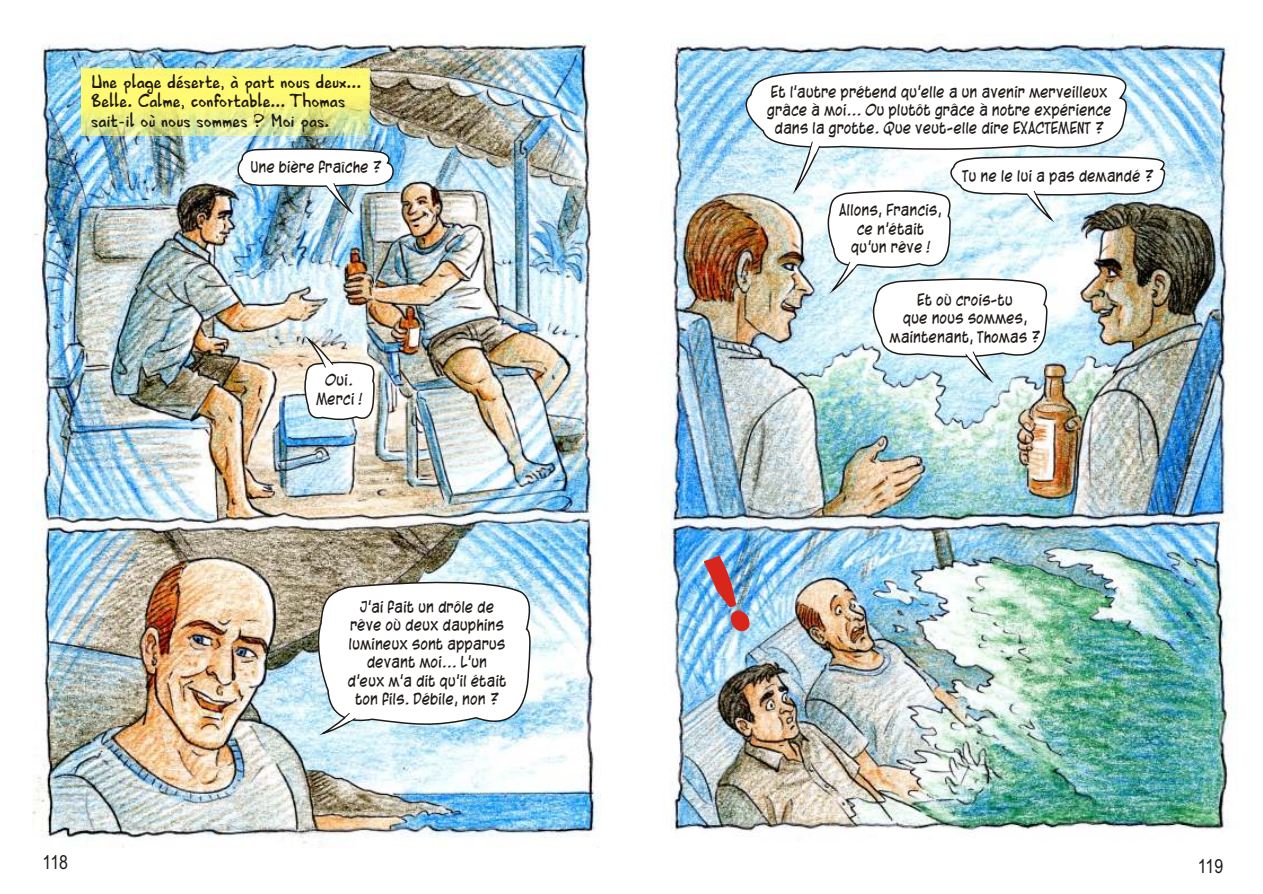
<style>
.page{position:relative;width:1263px;height:894px;background:#fff}
.page>*{position:absolute;margin:0;border:0;box-sizing:border-box;transform-origin:0 0}
.t1{font:19.5px/19.5px "HVD Edding 780";color:#1f1a17}
.t2{font:19.5px "Arial Narrow";letter-spacing:-.03em;color:#1f1a17}
.t3{font:15px/18.3px "Blambot Casual";color:#1f1a17;text-align:center}
</style>
<div class="page">
<img style="left:33px;top:34px;width:566px;height:813px">
<img style="left:661px;top:34px;width:577px;height:798px">
<img style="left:81px;top:68px;width:290px;height:68px">
<img style="left:740px;top:69px;width:427px;height:317px">
<svg style="left:302px;top:333px;width:73px;height:88px"></svg>
<img style="left:236px;top:147px;width:158px;height:71px">
<svg style="left:315px;top:579px;width:217px;height:158px"></svg>
<img style="left:703px;top:555px;width:50px;height:79px">
<h1 class="t1" style="left:91px;top:74px;width:272px">Une plage déserte, à part nous deux...<br>Belle. Calme, confortable... Thomas sait-il où nous sommes ? Moi pas.</h1>
<p class="t3" style="left:250px;top:158px;width:133px">Une bière fraîche ?</p>
<p class="t3" style="left:316px;top:371px;width:48px">Oui.<br>Merci !</p>
<p class="t3" style="left:348px;top:598px;width:160px">J’ai fait un drôle de rêve où deux dauphins lumineux sont apparus devant moi... L’un d’eux m’a dit qu’il était ton fils. Débile, non ?</p>
<p class="t3" style="left:767px;top:83px;width:346px">Et l’autre prétend qu’elle a un avenir merveilleux grâce à moi... Ou plutôt grâce à notre expérience dans la grotte. Que veut-elle dire EXACTEMENT ?</p>
<p class="t3" style="left:962px;top:167px;width:193px">Tu ne le lui a pas demandé ?</p>
<p class="t3" style="left:839px;top:202px;width:104px">Allons, Francis, ce n’était qu’un rêve !</p>
<p class="t3" style="left:890px;top:291px;width:152px">Et où crois-tu<br>que nous sommes, maintenant, Thomas ?</p>
<h1 class="t2" style="left:43px;top:854px;width:27px">118</h1>
<h1 class="t2" style="left:1198px;top:858px;width:27px">119</h1>
</div>
